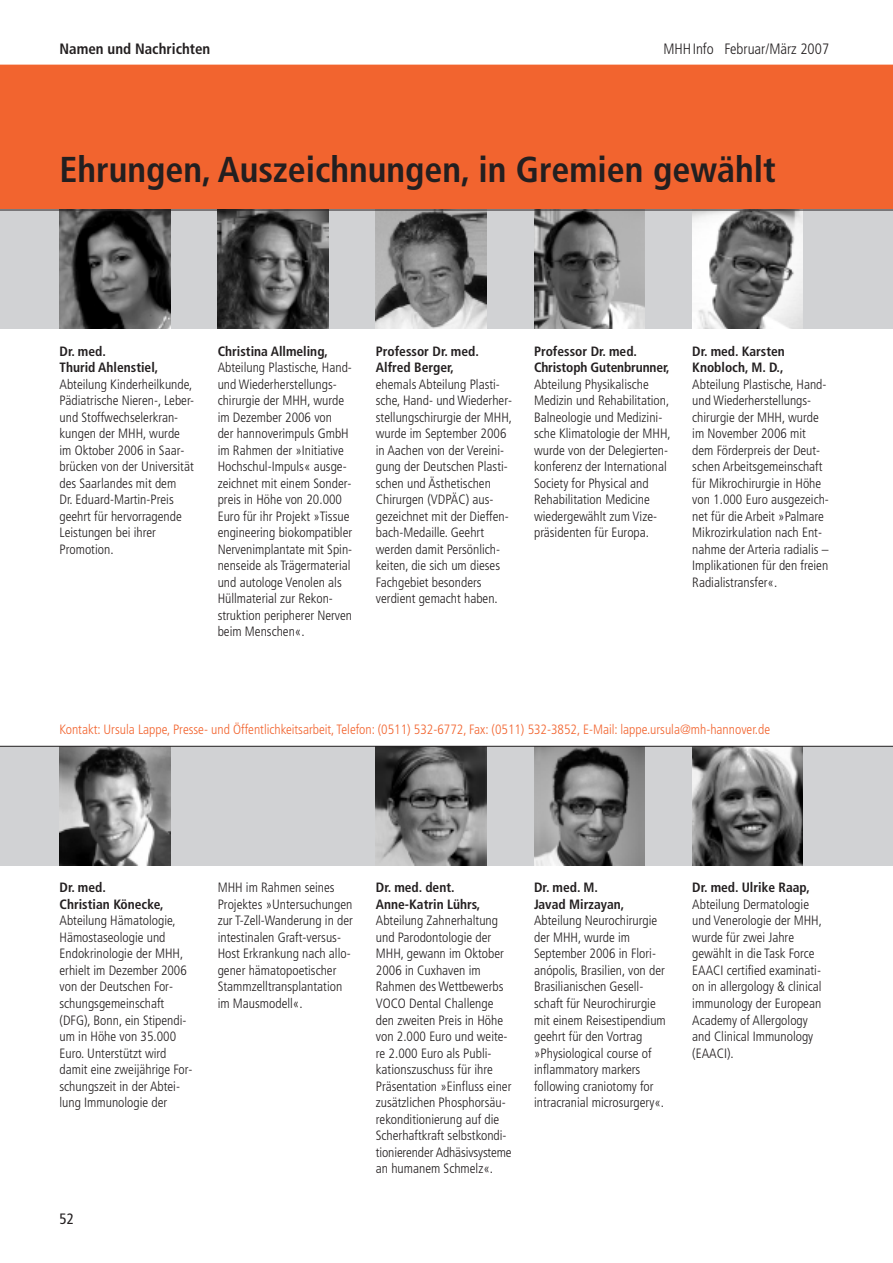
<style>
.page{position:relative;width:893px;height:1263px;background:#fff}
.page>*{position:absolute;margin:0;border:0;box-sizing:border-box;transform-origin:0 0}
.t1{font:700 condensed 36px "Frutiger LT Std";color:#231f20}
.t2{font:300 condensed 15px "Frutiger LT Std";color:#231f20}
.t3{font:700 condensed 15px "Frutiger LT Std";color:#231f20}
.t4{font:condensed 15px "Frutiger";color:#231f20}
.t5{font:300 condensed 13.5px/16.5px "Frutiger LT Std";color:#231f20}
.t6{font:700 condensed 13.5px/16.5px "Frutiger LT Std";color:#231f20}
.t7{font:300 condensed 13.5px "Frutiger LT Std";color:#f2642f}
</style>
<div class="page">
<div style="left:0;top:65px;width:892px;height:264px;background:#f2642f"></div>
<div style="left:0;top:210px;width:892px;height:119px;background:#d1d2d4"></div>
<img style="left:534px;top:211px;width:111px;height:118px">
<img style="left:60px;top:211px;width:110px;height:118px">
<img style="left:218px;top:211px;width:110px;height:118px">
<img style="left:376px;top:211px;width:110px;height:118px">
<img style="left:692px;top:211px;width:111px;height:118px">
<div style="left:0;top:746px;width:892px;height:119px;background:#d1d2d4"></div>
<img style="left:376px;top:747px;width:110px;height:118px">
<img style="left:534px;top:747px;width:111px;height:118px">
<img style="left:692px;top:747px;width:111px;height:118px">
<img style="left:60px;top:747px;width:110px;height:118px">
<hr style="left:0;top:210px;width:892px;height:1px;background:#231f20">
<hr style="left:0;top:746px;width:892px;height:1px;background:#231f20">
<p class="t3" style="left:60px;top:43px;width:152px">Namen und Nachrichten</p>
<p class="t2" style="left:663px;top:43px;width:167px">MHHInfo Februar/März 2007</p>
<h1 class="t1" style="left:60px;top:155px;width:718px">Ehrungen, Auszeichnungen, in Gremien gewählt</h1>
<p class="t6" style="left:60px;top:344px;width:100px">Dr. med.<br>Thurid Ahlenstiel,</p>
<p class="t5" style="left:60px;top:377px;width:136px">Abteilung Kinderheilkunde,<br>Pädiatrische Nieren-, Leber&shy;und Stoffwechselerkran&shy;kungen der MHH, wurde im Oktober 2006 in Saar&shy;brücken von der Universität des Saarlandes mit dem<br>Dr. Eduard-Martin-Preis geehrt für hervorragende<br>Leistungen bei ihrer<br>Promotion.</p>
<p class="t6" style="left:218px;top:344px;width:112px">Christina Allmeling,</p>
<p class="t5" style="left:218px;top:361px;width:136px">Abteilung Plastische, Hand&shy;und Wiederherstellungs&shy;chirurgie der MHH, wurde im Dezember 2006 von<br>der hannoverimpuls GmbH im Rahmen der »Initiative<br>Hochschul-Impuls« ausge&shy;zeichnet mit einem Sonder&shy;preis in Höhe von 20.000<br>Euro für ihr Projekt »Tissue engineering biokompatibler<br>Nervenimplantate mit Spin&shy;nenseide als Trägermaterial und autologe Venolen als<br>Hüllmaterial zur Rekon&shy;struktion peripherer Nerven beim Menschen«.</p>
<p class="t6" style="left:376px;top:344px;width:105px">Professor Dr. med.<br>Alfred Berger,</p>
<p class="t5" style="left:376px;top:377px;width:138px">ehemals Abteilung Plasti&shy;sche, Hand- und Wiederher&shy;stellungschirurgie der MHH, wurde im September 2006 in Aachen von der Vereini&shy;gung der Deutschen Plasti&shy;schen und Ästhetischen<br>Chirurgen (VDPÄC) aus&shy;gezeichnet mit der Dieffen&shy;bach-Medaille. Geehrt werden damit Persönlich&shy;keiten, die sich um dieses<br>Fachgebiet besonders verdient gemacht haben.</p>
<p class="t6" style="left:534px;top:344px;width:137px">Professor Dr. med.<br>Christoph Gutenbrunner,</p>
<p class="t5" style="left:534px;top:377px;width:138px">Abteilung Physikalische<br>Medizin und Rehabilitation,<br>Balneologie und Medizini&shy;sche Klimatologie der MHH, wurde von der Delegierten&shy;konferenz der International<br>Society for Physical and<br>Rehabilitation Medicine wiedergewählt zum Vize&shy;präsidenten für Europa.</p>
<p class="t6" style="left:692px;top:344px;width:94px">Dr. med. Karsten<br>Knobloch, M. D.,</p>
<p class="t5" style="left:692px;top:377px;width:138px">Abteilung Plastische, Hand&shy;und Wiederherstellungs&shy;chirurgie der MHH, wurde im November 2006 mit dem Förderpreis der Deut&shy;schen Arbeitsgemeinschaft für Mikrochirurgie in Höhe von 1.000 Euro ausgezeich&shy;net für die Arbeit »Palmare<br>Mikrozirkulation nach Ent&shy;nahme der Arteria radialis –<br>Implikationen für den freien<br>Radialistransfer«.</p>
<p class="t7" style="left:60px;top:724px;width:712px">Kontakt: Ursula Lappe, Presse- und Öffentlichkeitsarbeit, Telefon: (0511) 532-6772, Fax: (0511) 532-3852, E-Mail: lappe.ursula@mh-hannover.de</p>
<p class="t6" style="left:60px;top:881px;width:106px">Dr. med.<br>Christian Könecke,</p>
<p class="t5" style="left:60px;top:914px;width:135px">Abteilung Hämatologie,<br>Hämostaseologie und<br>Endokrinologie der MHH, erhielt im Dezember 2006 von der Deutschen For&shy;schungsgemeinschaft (DFG), Bonn, ein Stipendi&shy;um in Höhe von 35.000<br>Euro. Unterstützt wird damit eine zweijährige For&shy;schungszeit in der Abtei&shy;lung Immunologie der</p>
<p class="t4" style="left:60px;top:1213px;width:16px">52</p>
<p class="t5" style="left:218px;top:881px;width:137px">MHH im Rahmen seines<br>Projektes »Untersuchungen zur T-Zell-Wanderung in der intestinalen Graft-versus-<br>Host Erkrankung nach allo&shy;gener hämatopoetischer<br>Stammzelltransplantation im Mausmodell«.</p>
<p class="t6" style="left:692px;top:881px;width:119px">Dr. med. Ulrike Raap,</p>
<p class="t6" style="left:534px;top:881px;width:92px">Dr. med. M.<br>Javad Mirzayan,</p>
<p class="t5" style="left:534px;top:914px;width:133px">Abteilung Neurochirurgie der MHH, wurde im<br>September 2006 in Flori&shy;anópolis, Brasilien, von der<br>Brasilianischen Gesell&shy;schaft für Neurochirurgie mit einem Reisestipendium geehrt für den Vortrag »Physiological course of inflammatory markers following craniotomy for intracranial microsurgery«.</p>
<p class="t6" style="left:376px;top:881px;width:106px">Dr. med. dent.<br>Anne-Katrin Lührs,</p>
<p class="t5" style="left:376px;top:914px;width:137px">Abteilung Zahnerhaltung und Parodontologie der<br>MHH, gewann im Oktober<br>2006 in Cuxhaven im<br>Rahmen des Wettbewerbs<br>VOCO Dental Challenge den zweiten Preis in Höhe von 2.000 Euro und weite&shy;re 2.000 Euro als Publi&shy;kationszuschuss für ihre<br>Präsentation »Einfluss einer zusätzlichen Phosphorsäu&shy;rekonditionierung auf die<br>Scherhaftkraft selbstkondi&shy;tionierender Adhäsivsysteme an humanem Schmelz«.</p>
<p class="t5" style="left:692px;top:897px;width:131px">Abteilung Dermatologie und Venerologie der MHH, wurde für zwei Jahre gewählt in die Task Force<br>EAACI certified examinati&shy;on in allergology &amp; clinical immunology der European<br>Academy of Allergology and Clinical Immunology (EAACI).</p>
</div>
